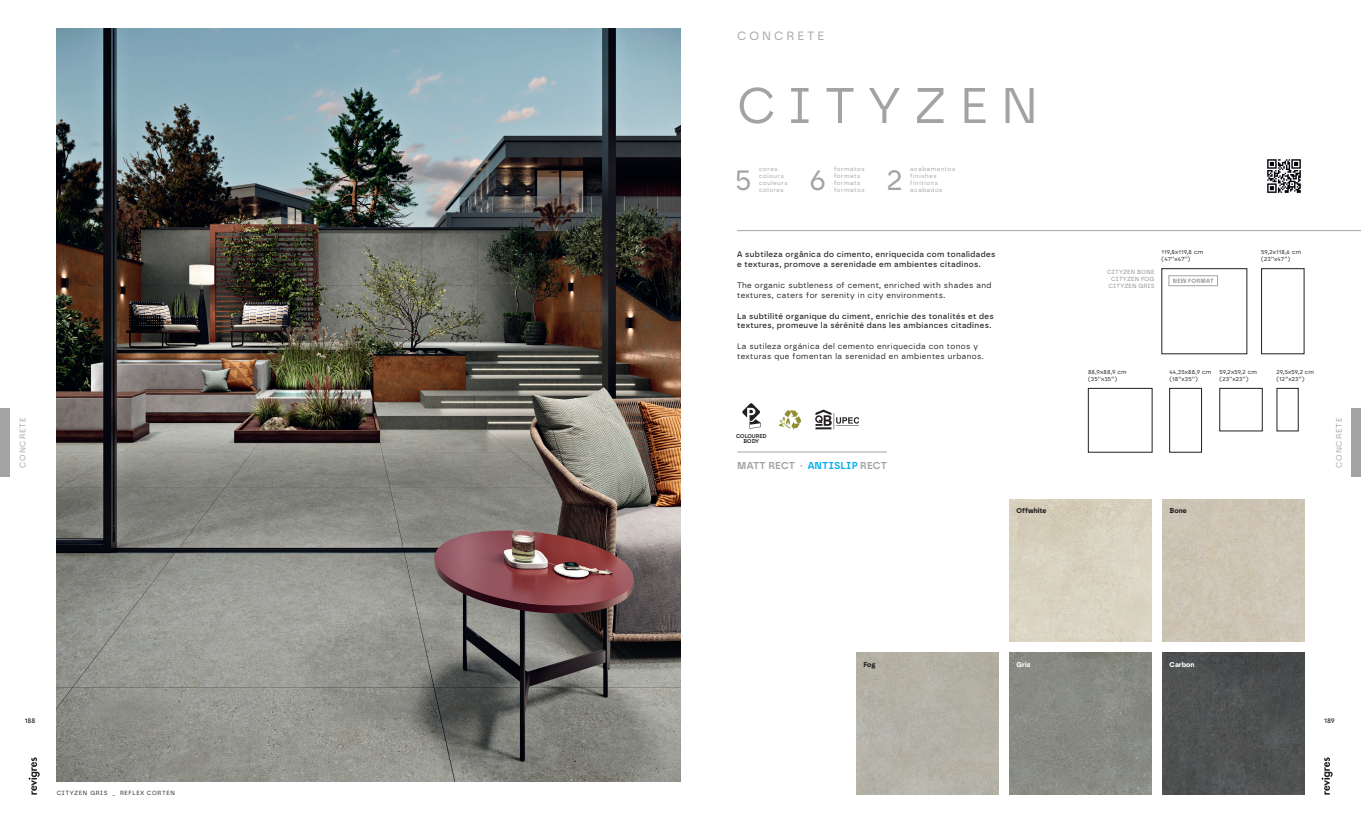
<style>
.page{position:relative;width:1361px;height:823px;background:#fff}
.page>*{position:absolute;margin:0;border:0;box-sizing:border-box;transform-origin:0 0}
.nome_colecao{font:50px "Borna";letter-spacing:.25em;color:#a1a4a2}
.info_nr{font:30px "Borna";color:#a1a4a2}
.t1{font:12px "Borna";letter-spacing:.25em;color:#a1a4a2}
.acabamentos{font:600 10px "Borna";letter-spacing:.02em;color:#a1a4a2}
.txt_PT_FR{font:500 8px/9.6px "Borna";letter-spacing:.05em;color:#231f20}
.txt_EN_ES{font:8px/9.6px "Borna";letter-spacing:.05em;color:#231f20}
.t2{font:8px "Borna";letter-spacing:.115em;color:#a1a4a2}
.nome_cor{font:700 7px "Borna";color:#231f20}
.nome_cor-2{font:700 7px "Borna";color:#fff}
.t3{font:500 7px "Borna";color:#231f20}
.leg_formatos{font:6px "Borna";letter-spacing:.025em;color:#231f20}
.info_txt{font:6px/7px "Borna";letter-spacing:.1em;color:#a1a4a2}
.leg_formatos-2{font:500 6px "Borna";letter-spacing:.025em;color:#a1a4a2}
.leg_ambs{font:6px "Borna";letter-spacing:.1em;color:#231f20}
.leg_icones{font:600 5.5px "Borna";color:#231f20}
.s1{color:#00aeed}
</style>
<div class="page">
<hr style="left:737px;top:230px;width:624px;height:1px;background:#a1a4a2">
<img style="left:57px;top:28px;width:623px;height:753px">
<hr style="left:737px;top:451px;width:150px;height:1px;background:#a1a4a2">
<img style="left:1267px;top:159px;width:34px;height:34px">
<div style="left:1088px;top:388px;width:64px;height:64px;border:1px solid #231f20"></div>
<div style="left:1219px;top:388px;width:43px;height:43px;border:1px solid #231f20"></div>
<div style="left:1169px;top:388px;width:32px;height:64px;border:1px solid #231f20"></div>
<div style="left:1261px;top:268px;width:43px;height:86px;border:1px solid #231f20"></div>
<svg style="left:815px;top:409px;width:44px;height:20px"></svg>
<svg style="left:742px;top:403px;width:19px;height:25px"></svg>
<svg style="left:778px;top:410px;width:23px;height:20px"></svg>
<div style="left:1168px;top:275px;width:50px;height:11px;border:1px solid #a1a4a2"></div>
<svg style="left:1173px;top:278px;width:40px;height:5px"></svg>
<img style="left:1009px;top:652px;width:142px;height:142px">
<img style="left:856px;top:652px;width:142px;height:142px">
<img style="left:1009px;top:499px;width:142px;height:142px">
<img style="left:1162px;top:652px;width:142px;height:142px">
<img style="left:1162px;top:499px;width:142px;height:142px">
<svg style="left:28px;top:757px;width:12px;height:37px"></svg>
<svg style="left:1321px;top:757px;width:11px;height:37px"></svg>
<div style="left:0;top:408px;width:10px;height:68px;background:#a1a4a2"></div>
<div style="left:1351px;top:408px;width:10px;height:68px;background:#a1a4a2"></div>
<h3 class="t1" style="left:737px;top:28px;width:89px">CONCRETE</h3>
<p class="nome_colecao" style="left:737px;top:75px;width:302px">CITYZEN</p>
<p class="info_txt" style="left:759px;top:165px;width:30px">cores colours couleurs colores</p>
<p class="info_txt" style="left:834px;top:165px;width:32px">formatos formats formats formatos</p>
<p class="info_txt" style="left:910px;top:165px;width:47px">acabamentos finishes finitions</p>
<p class="info_nr" style="left:735px;top:161px;width:18px">5</p>
<p class="info_nr" style="left:809px;top:161px;width:19px">6</p>
<p class="info_nr" style="left:886px;top:161px;width:18px">2</p>
<p class="info_txt" style="left:910px;top:186px;width:34px">acabados</p>
<p class="txt_PT_FR" style="left:737px;top:249px;width:260px">A subtileza orgânica do cimento, enriquecida com tonalidades e texturas, promove a serenidade em ambientes citadinos.</p>
<p class="txt_EN_ES" style="left:737px;top:280px;width:256px">The organic subtleness of cement, enriched with shades and textures, caters for serenity in city environments.</p>
<p class="txt_PT_FR" style="left:737px;top:311px;width:258px">La subtilité organique du ciment, enrichie des tonalités et des textures, promeuve la sérénité dans les ambiances citadines.</p>
<p class="txt_EN_ES" style="left:737px;top:341px;width:248px">La sutileza orgánica del cemento enriquecida con tonos y texturas que fomentan la serenidad en ambientes urbanos.</p>
<p class="leg_formatos" style="left:1161px;top:248px;width:43px">119,8x119,8 cm</p>
<p class="leg_formatos" style="left:1161px;top:255px;width:30px">(47’’x47’’)</p>
<p class="leg_formatos-2" style="left:1107px;top:268px;width:49px">CITYZEN BONE</p>
<p class="leg_formatos-2" style="left:1111px;top:275px;width:45px">CITYZEN FOG</p>
<p class="leg_formatos-2" style="left:1108px;top:282px;width:47px">CITYZEN GRIS</p>
<p class="leg_formatos" style="left:1261px;top:248px;width:41px">59,2x118,6 cm</p>
<p class="leg_formatos" style="left:1261px;top:255px;width:30px">(23’’x47’’)</p>
<p class="leg_formatos" style="left:1088px;top:368px;width:40px">88,9x88,9 cm</p>
<p class="leg_formatos" style="left:1088px;top:375px;width:31px">(35’’x35’’)</p>
<p class="leg_formatos" style="left:1169px;top:368px;width:44px">44,35x88,9 cm</p>
<p class="leg_formatos" style="left:1169px;top:375px;width:30px">(18’’x35’’)</p>
<p class="leg_formatos" style="left:1219px;top:368px;width:39px">59,2x59,2 cm</p>
<p class="leg_formatos" style="left:1219px;top:375px;width:31px">(23’’x23’’)</p>
<p class="leg_formatos" style="left:1276px;top:368px;width:39px">29,5x59,2 cm</p>
<p class="leg_formatos" style="left:1276px;top:375px;width:30px">(12’’x23’’)</p>
<p class="t2" style="left:18px;top:467px;width:52px;rotate:-90deg">CONCRETE</p>
<p class="t2" style="left:1334px;top:467px;width:52px;rotate:-90deg">CONCRETE</p>
<p class="leg_icones" style="left:736px;top:432px;width:32px">COLOURED</p>
<p class="leg_icones" style="left:743px;top:437px;width:17px">BODY</p>
<p class="acabamentos" style="left:737px;top:459px;width:151px">MATT RECT · <span class="s1">ANTISLIP</span> RECT</p>
<p class="nome_cor" style="left:1016px;top:506px;width:32px">Offwhite</p>
<p class="nome_cor" style="left:863px;top:659px;width:14px">Fog</p>
<p class="nome_cor-2" style="left:1016px;top:659px;width:15px">Gris</p>
<p class="nome_cor" style="left:1169px;top:506px;width:19px">Bone</p>
<p class="nome_cor-2" style="left:1169px;top:659px;width:27px">Carbon</p>
<p class="t3" style="left:25px;top:716px;width:12px">188</p>
<p class="t3" style="left:1324px;top:716px;width:12px">189</p>
<p class="leg_ambs" style="left:57px;top:788px;width:120px">CITYZEN GRIS _ REFLEX CORTEN</p>
</div>
